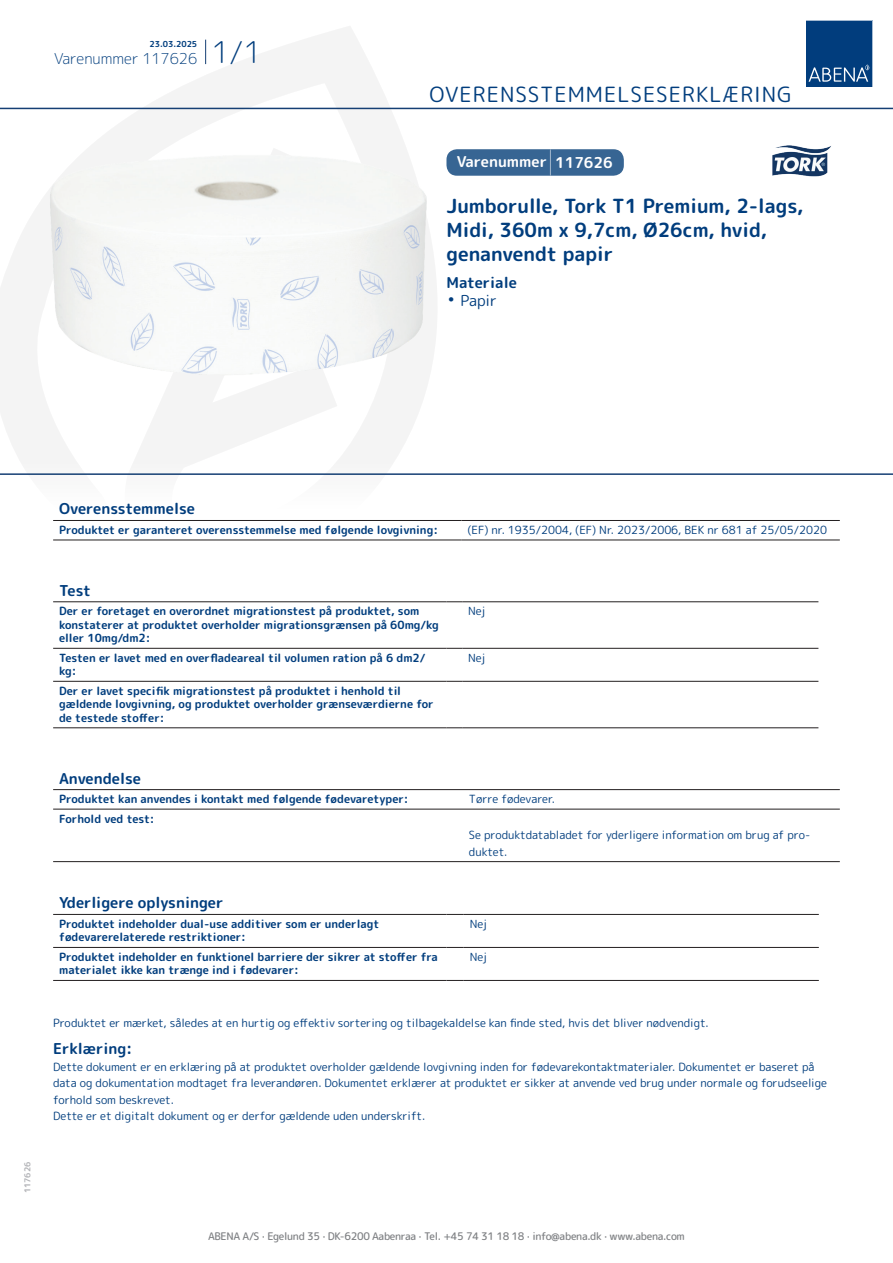
<style>
.page{position:relative;width:893px;height:1263px;background:#fff}
.page>*{position:absolute;margin:0;border:0;box-sizing:border-box;transform-origin:0 0}
.t1{font:300 30px "Rounded Mplus 1 c";color:#013d7d}
.t2{font:21px "Rounded Mplus 1 c";letter-spacing:.05em;color:#013d7d}
.t3{font:700 19.5px/24px "Rounded Mplus 1 c";color:#013d7d}
.t4{font:700 15px "Rounded Mplus 1 c";color:#013d7d}
.t5{font:700 15px "Rounded Mplus 1 c";color:#fff}
.t6{font:300 15px "Rounded Mplus 1 c";color:#013d7d}
.t7{font:15px "Rounded Mplus 1 c";color:#013d7d}
.t8{font:700 11.25px/13.5px "Rounded Mplus 1 c";color:#013d7d}
.t9{font:11.25px/16.5px "Rounded Mplus 1 c";color:#013d7d}
.t10{font:500 10.5px "Rounded Mplus 1 c";letter-spacing:-.03em;color:#808285}
.t11{font:700 8.25px "Rounded Mplus 1 c";color:#013d7d}
.t12{font:700 8.25px "Rounded Mplus 1 c";color:#b2b3b7}
.s1{font-size:25.5px}
.s2{font-size:21px}
</style>
<div class="page">
<svg style="left:0;top:26px;width:439px;height:577px"></svg>
<svg style="left:205px;top:40px;width:1px;height:24px"></svg>
<svg style="left:806px;top:20px;width:67px;height:67px;background:#144b86"></svg>
<hr style="left:0;top:473px;width:893px;height:2px;background:#153f74">
<hr style="left:0;top:108px;width:893px;height:1px;background:#153f74">
<img style="left:47px;top:150px;width:384px;height:228px">
<hr style="left:53px;top:520px;width:408px;height:1px;background:#231f20">
<hr style="left:461px;top:520px;width:379px;height:1px;background:#231f20">
<hr style="left:53px;top:540px;width:408px;height:1px;background:#231f20">
<hr style="left:461px;top:540px;width:379px;height:1px;background:#231f20">
<hr style="left:53px;top:601px;width:393px;height:1px;background:#231f20">
<svg style="left:446px;top:601px;width:16px;height:1px"></svg>
<hr style="left:462px;top:601px;width:356px;height:1px;background:#231f20">
<hr style="left:53px;top:648px;width:393px;height:1px;background:#231f20">
<svg style="left:446px;top:648px;width:16px;height:1px"></svg>
<hr style="left:462px;top:648px;width:356px;height:1px;background:#231f20">
<hr style="left:53px;top:681px;width:393px;height:1px;background:#231f20">
<svg style="left:446px;top:681px;width:16px;height:1px"></svg>
<hr style="left:462px;top:681px;width:356px;height:1px;background:#231f20">
<hr style="left:53px;top:727px;width:393px;height:1px;background:#231f20">
<svg style="left:446px;top:727px;width:16px;height:1px"></svg>
<hr style="left:462px;top:727px;width:356px;height:1px;background:#231f20">
<hr style="left:53px;top:789px;width:410px;height:1px;background:#231f20">
<hr style="left:463px;top:789px;width:377px;height:1px;background:#231f20">
<hr style="left:53px;top:809px;width:410px;height:1px;background:#231f20">
<hr style="left:463px;top:809px;width:377px;height:1px;background:#231f20">
<hr style="left:53px;top:861px;width:410px;height:1px;background:#231f20">
<hr style="left:463px;top:861px;width:377px;height:1px;background:#231f20">
<hr style="left:53px;top:914px;width:393px;height:1px;background:#231f20">
<svg style="left:446px;top:914px;width:18px;height:1px"></svg>
<hr style="left:464px;top:914px;width:355px;height:1px;background:#231f20">
<hr style="left:53px;top:947px;width:393px;height:1px;background:#231f20">
<svg style="left:446px;top:947px;width:18px;height:1px"></svg>
<hr style="left:464px;top:947px;width:355px;height:1px;background:#231f20">
<hr style="left:53px;top:980px;width:393px;height:1px;background:#231f20">
<svg style="left:446px;top:980px;width:18px;height:1px"></svg>
<hr style="left:464px;top:980px;width:355px;height:1px;background:#231f20">
<div style="left:446px;top:149px;width:178px;height:27px;background:#376593;border-radius:10px"></div>
<img style="left:772px;top:145px;width:59px;height:32px">
<p class="t11" style="left:149px;top:38px;width:49px">23.03.2025</p>
<h3 class="t6" style="left:54px;top:48px;width:145px">Varenummer 117626</h3>
<h1 class="t1" style="left:211px;top:31px;width:52px">1/1</h1>
<h2 class="t2" style="left:430px;top:80px;width:364px">OVERENSSTEMMELSESERKLÆRING</h2>
<h3 class="t5" style="left:457px;top:151px;width:157px">Varenummer <span class="s1">|</span> 117626</h3>
<h3 class="t3" style="left:446px;top:194px;width:358px">Jumborulle, Tork T1 Premium, 2-lags,<br>Midi, 360m x 9,7cm, Ø26cm, hvid, genanvendt papir</h3>
<h3 class="t4" style="left:446px;top:272px;width:72px">Materiale</h3>
<h3 class="t7" style="left:446px;top:290px;width:52px"><span class="s2">•</span> Papir</h3>
<p class="t12" style="left:22px;top:1193px;width:33px;rotate:-90deg">117626</p>
<h3 class="t4" style="left:59px;top:498px;width:137px">Overensstemmelse</h3>
<p class="t8" style="left:59px;top:523px;width:380px">Produktet er garanteret overensstemmelse med følgende lovgivning:</p>
<p class="t9" style="left:467px;top:522px;width:361px">(EF) nr. 1935/2004, (EF) Nr. 2023/2006, BEK nr 681 af 25/05/2020</p>
<h3 class="t4" style="left:59px;top:580px;width:33px">Test</h3>
<p class="t8" style="left:59px;top:604px;width:381px">Der er foretaget en overordnet migrationstest på produktet, som konstaterer at produktet overholder migrationsgrænsen på 60mg/kg eller 10mg/dm2:</p>
<p class="t9" style="left:468px;top:603px;width:19px">Nej</p>
<p class="t8" style="left:59px;top:651px;width:368px">Testen er lavet med en overfladeareal til volumen ration på 6 dm2/ kg:</p>
<p class="t9" style="left:468px;top:649px;width:19px">Nej</p>
<p class="t8" style="left:59px;top:684px;width:376px">Der er lavet specifik migrationstest på produktet i henhold til gældende lovgivning, og produktet overholder grænseværdierne for de testede stoffer:</p>
<h3 class="t4" style="left:59px;top:767px;width:83px">Anvendelse</h3>
<p class="t8" style="left:59px;top:792px;width:351px">Produktet kan anvendes i kontakt med følgende fødevaretyper:</p>
<p class="t9" style="left:469px;top:791px;width:88px">Tørre fødevarer.</p>
<p class="t8" style="left:59px;top:812px;width:97px">Forhold ved test:</p>
<p class="t9" style="left:469px;top:827px;width:343px">Se produktdatabladet for yderligere information om brug af pro&shy;duktet.</p>
<h3 class="t4" style="left:59px;top:892px;width:166px">Yderligere oplysninger</h3>
<p class="t8" style="left:59px;top:917px;width:322px">Produktet indeholder dual-use additiver som er underlagt fødevarerelaterede restriktioner:</p>
<p class="t9" style="left:470px;top:915px;width:19px">Nej</p>
<p class="t8" style="left:59px;top:950px;width:380px">Produktet indeholder en funktionel barriere der sikrer at stoffer fra materialet ikke kan trænge ind i fødevarer:</p>
<p class="t9" style="left:470px;top:948px;width:19px">Nej</p>
<p class="t9" style="left:53px;top:1015px;width:657px">Produktet er mærket, således at en hurtig og effektiv sortering og tilbagekaldelse kan finde sted, hvis det bliver nødvendigt.</p>
<h3 class="t4" style="left:53px;top:1038px;width:81px">Erklæring:</h3>
<p class="t9" style="left:53px;top:1058px;width:775px">Dette dokument er en erklæring på at produktet overholder gældende lovgivning inden for fødevarekontaktmaterialer. Dokumentet er baseret på data og dokumentation modtaget fra leverandøren. Dokumentet erklærer at produktet er sikker at anvende ved brug under normale og forudseelige forhold som beskrevet.<br>Dette er et digitalt dokument og er derfor gældende uden underskrift.</p>
<p class="t10" style="left:208px;top:1229px;width:478px">ABENA A/S · Egelund 35 · DK-6200 Aabenraa · Tel. +45 74 31 18 18 · info@abena.dk · www.abena.com</p>
</div>
